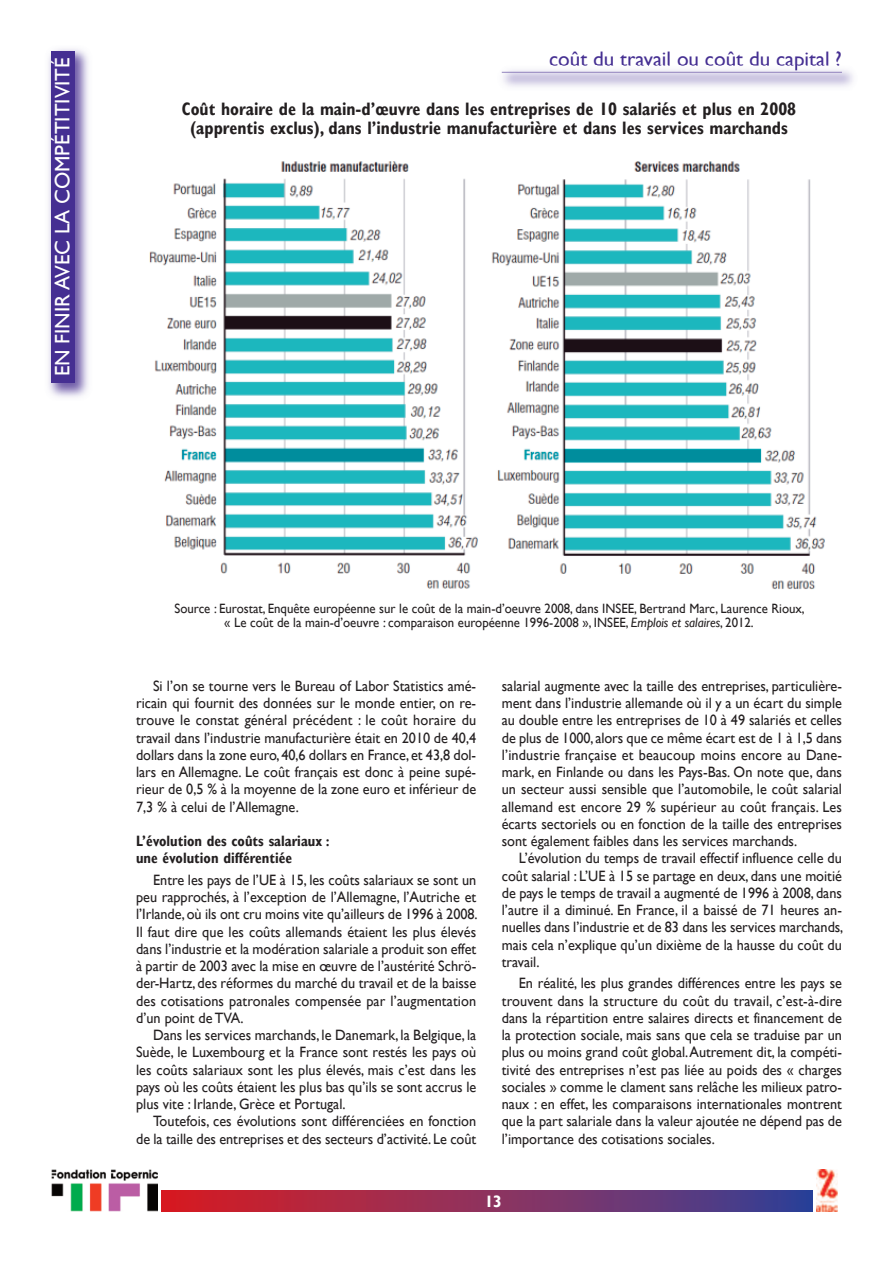
<style>
.page{position:relative;width:893px;height:1263px;background:#fff}
.page>*{position:absolute;margin:0;border:0;box-sizing:border-box;transform-origin:0 0}
.t1{font:21px "Gill Sans";color:#452f92}
.t2{font:21px "Gill Sans";color:#fff}
.t3{font:700 condensed 18px/19.5px "Gill Sans";color:#231f20;text-align:center;scale:.95 1}
.t4{font:700 condensed 16.5px "Gill Sans";color:#fff}
.t5{font:15px/17.2px "Gill Sans";color:#231f20;text-align:justify;scale:.95 1}
.t6{font:700 condensed 15px/17.2px "Gill Sans";color:#231f20;scale:.95 1}
.t7{font:13.5px/14.2px "Gill Sans";color:#231f20;text-align:center;scale:.95 1}
.s1{font-style:italic}
</style>
<div class="page">
<div style="left:162px;top:1191px;width:650px;height:21px;background:linear-gradient(to right,#dd1d22,#374398)"></div>
<img style="left:817px;top:1169px;width:20px;height:43px">
<img style="left:48px;top:49px;width:41px;height:348px">
<div style="left:51px;top:51px;width:23px;height:332px;background:#452f92"></div>
<img style="left:501px;top:65px;width:352px;height:22px">
<img style="left:551px;top:65px;width:111px;height:1px">
<hr style="left:502px;top:72px;width:340px;height:1px;background:#9183bd">
<img style="left:51px;top:1169px;width:106px;height:43px">
<img style="left:149px;top:161px;width:676px;height:428px">
<h1 class="t2" style="left:50px;top:376px;width:320px;rotate:-90deg">en finir avec la compétitivité</h1>
<h1 class="t1" style="left:549px;top:46px;width:294px">coût du travail ou coût du capital ?</h1>
<p class="t3" style="left:182px;top:99px;width:648px">coût horaire de la main-d’œuvre dans les entreprises de 10 salariés et plus en 2008 (apprentis exclus), dans l’industrie manufacturière et dans les services marchands</p>
<p class="t7" style="left:175px;top:601px;width:665px">Source : eurostat, enquête européenne sur le coût de la main-d’oeuvre 2008, dans inSee, Bertrand marc, laurence rioux, « le coût de la main-d’oeuvre : comparaison européenne 1996-2008 », inSee, <span class="s1">Emplois et salaires</span>, 2012.</p>
<p class="t5" style="left:136px;top:677px;width:360px;text-indent:17px">Si l’on se tourne vers le Bureau of labor Statistics amé&shy;ricain qui fournit des données sur le monde entier, on re&shy;trouve le constat général précédent : le coût horaire du travail dans l’industrie manufacturière était en 2010 de 40,4 dollars dans la zone euro, 40,6 dollars en france, et 43,8 dol&shy;lars en allemagne. le coût français est donc à peine supé&shy;rieur de 0,5 % à la moyenne de la zone euro et inférieur de 7,3 % à celui de l’allemagne.</p>
<p class="t6" style="left:136px;top:832px;width:205px">L’évolution des coûts salariaux : une évolution différentiée</p>
<p class="t5" style="left:136px;top:871px;width:361px;text-indent:17px">entre les pays de l’Ue à 15, les coûts salariaux se sont un peu rapprochés, à l’exception de l’allemagne, l’autriche et l’irlande,où ils ont cru moins vite qu’ailleurs de 1996 à 2008. il faut dire que les coûts allemands étaient les plus élevés dans l’industrie et la modération salariale a produit son effet à partir de 2003 avec la mise en œuvre de l’austérité Schrö&shy;der-Hartz, des réformes du marché du travail et de la baisse des cotisations patronales compensée par l’augmentation d’un point de tva.</p>
<p class="t5" style="left:136px;top:1026px;width:360px;text-indent:17px">Dans les services marchands, le Danemark, la Belgique, la Suède, le luxembourg et la france sont restés les pays où les coûts salariaux sont les plus élevés, mais c’est dans les pays où les coûts étaient les plus bas qu’ils se sont accrus le plus vite : irlande, Grèce et portugal.</p>
<p class="t5" style="left:136px;top:1112px;width:360px;text-align:right">toutefois, ces évolutions sont différenciées en fonction de la taille des entreprises et des secteurs d’activité. le coût</p>
<p class="t5" style="left:502px;top:677px;width:360px">salarial augmente avec la taille des entreprises, particulière&shy;ment dans l’industrie allemande où il y a un écart du simple au double entre les entreprises de 10 à 49 salariés et celles de plus de 1000, alors que ce même écart est de 1 à 1,5 dans l’industrie française et beaucoup moins encore au Dane&shy;mark, en finlande ou dans les pays-Bas. on note que, dans un secteur aussi sensible que l’automobile, le coût salarial allemand est encore 29 % supérieur au coût français. les écarts sectoriels ou en fonction de la taille des entreprises sont également faibles dans les services marchands.</p>
<p class="t5" style="left:502px;top:849px;width:361px;text-indent:17px">l’évolution du temps de travail effectif influence celle du coût salarial : l’Ue à 15 se partage en deux, dans une moitié de pays le temps de travail a augmenté de 1996 à 2008, dans l’autre il a diminué. en france, il a baissé de 71 heures an&shy;nuelles dans l’industrie et de 83 dans les services marchands, mais cela n’explique qu’un dixième de la hausse du coût du travail.</p>
<p class="t5" style="left:502px;top:974px;width:360px;text-indent:17px">en réalité, les plus grandes différences entre les pays se trouvent dans la structure du coût du travail, c’est-à-dire dans la répartition entre salaires directs et financement de la protection sociale, mais sans que cela se traduise par un plus ou moins grand coût global.autrement dit, la compéti&shy;tivité des entreprises n’est pas liée au poids des « charges sociales » comme le clament sans relâche les milieux patro&shy;naux : en effet, les comparaisons internationales montrent que la part salariale dans la valeur ajoutée ne dépend pas de l’importance des cotisations sociales.</p>
<p class="t4" style="left:485px;top:1192px;width:19px">13</p>
</div>
